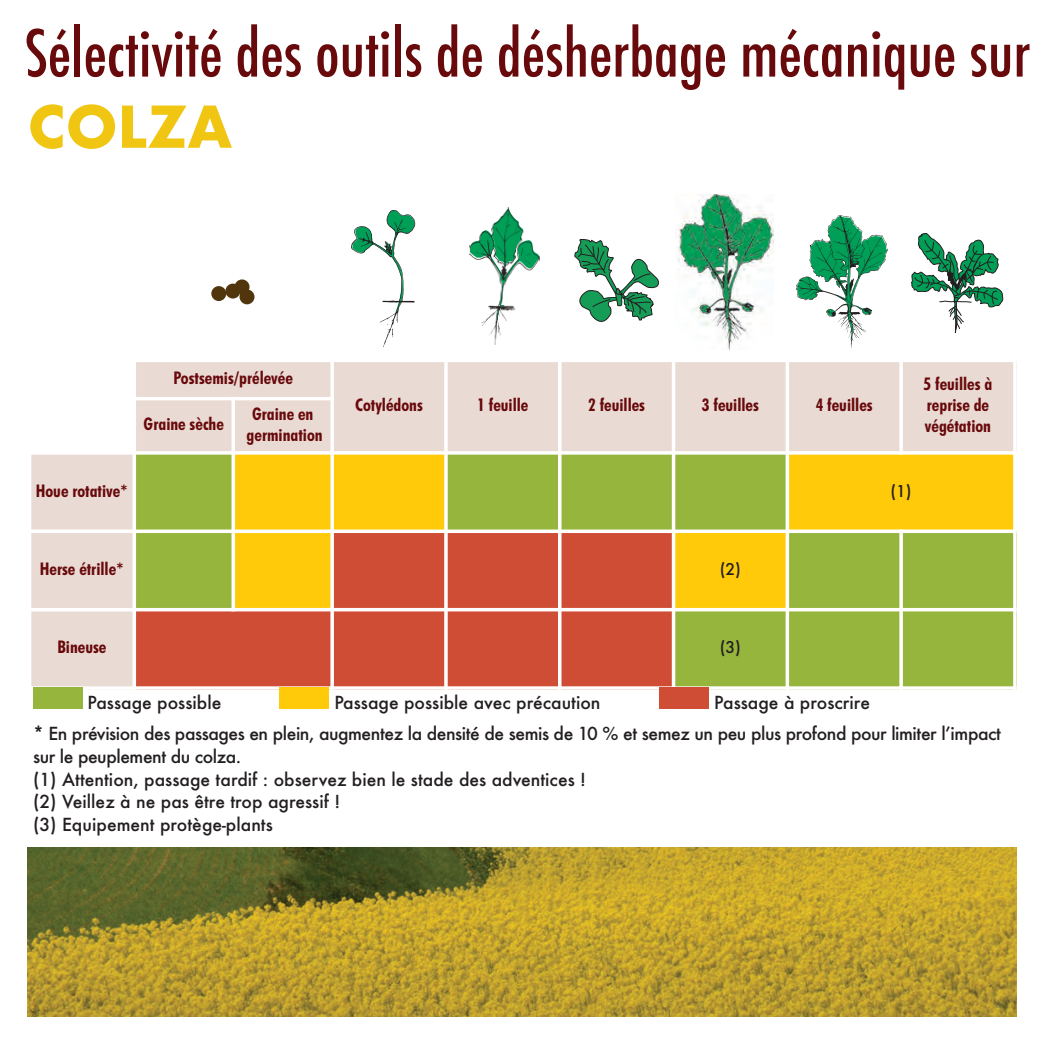
<style>
.page{position:relative;width:1041px;height:1041px;background:#fff}
.page>*{position:absolute;margin:0;border:0;box-sizing:border-box;transform-origin:0 0}
.t1{font:500 condensed 63px "Futura";color:#68090b}
.t2{font:700 56px "Futura";color:#f1c613}
.t3{font:500 17.5px/22.8px "Futura";color:#231f20}
.t4{font:700 condensed 17.5px/21px "Futura BT";color:#68090b}
.t5{font:500 17.5px/31.2px "Futura";letter-spacing:-.025em;color:#231f20}
.t6{font:500 15.75px "Futura";color:#231f20}
</style>
<div class="page">
<div style="left:225px;top:284px;width:15px;height:14px;background:#51350d;border-radius:50%"></div>
<div style="left:239px;top:289px;width:15px;height:15px;background:#51350d;border-radius:50%"></div>
<div style="left:211px;top:286px;width:15px;height:15px;background:#51350d;border-radius:50%"></div>
<div style="left:235px;top:279px;width:14px;height:15px;background:#51350d;border-radius:50%"></div>
<img style="left:352px;top:210px;width:64px;height:136px">
<img style="left:469px;top:207px;width:71px;height:138px">
<svg style="left:574px;top:239px;width:85px;height:83px"></svg>
<img style="left:677px;top:195px;width:96px;height:155px">
<img style="left:796px;top:216px;width:92px;height:131px">
<svg style="left:911px;top:233px;width:92px;height:100px"></svg>
<div style="left:134px;top:360px;width:198px;height:39px;background:#e9dad3"></div>
<div style="left:332px;top:360px;width:114px;height:93px;background:#e9dad3"></div>
<div style="left:446px;top:360px;width:114px;height:93px;background:#e9dad3"></div>
<div style="left:560px;top:360px;width:113px;height:93px;background:#e9dad3"></div>
<div style="left:673px;top:360px;width:114px;height:93px;background:#e9dad3"></div>
<div style="left:787px;top:360px;width:114px;height:93px;background:#e9dad3"></div>
<div style="left:901px;top:360px;width:115px;height:93px;background:#e9dad3"></div>
<div style="left:134px;top:399px;width:99px;height:54px;background:#e9dad3"></div>
<div style="left:233px;top:399px;width:99px;height:54px;background:#e9dad3"></div>
<div style="left:28px;top:453px;width:106px;height:78px;background:#e9dad3"></div>
<div style="left:134px;top:453px;width:99px;height:78px;background:#96b53c"></div>
<div style="left:233px;top:453px;width:99px;height:78px;background:#feca0a"></div>
<div style="left:332px;top:453px;width:114px;height:78px;background:#feca0a"></div>
<div style="left:446px;top:453px;width:114px;height:78px;background:#96b53c"></div>
<div style="left:560px;top:453px;width:113px;height:78px;background:#96b53c"></div>
<div style="left:673px;top:453px;width:114px;height:78px;background:#96b53c"></div>
<div style="left:787px;top:453px;width:228px;height:78px;background:#feca0a"></div>
<div style="left:28px;top:531px;width:106px;height:79px;background:#e9dad3"></div>
<div style="left:134px;top:531px;width:99px;height:79px;background:#96b53c"></div>
<div style="left:233px;top:531px;width:99px;height:79px;background:#feca0a"></div>
<div style="left:332px;top:531px;width:114px;height:79px;background:#d04d35"></div>
<div style="left:446px;top:531px;width:114px;height:79px;background:#d04d35"></div>
<div style="left:560px;top:531px;width:113px;height:79px;background:#d04d35"></div>
<div style="left:673px;top:531px;width:114px;height:79px;background:#feca0a"></div>
<div style="left:787px;top:531px;width:114px;height:79px;background:#96b53c"></div>
<div style="left:901px;top:531px;width:115px;height:79px;background:#96b53c"></div>
<div style="left:28px;top:610px;width:106px;height:80px;background:#e9dad3"></div>
<div style="left:134px;top:610px;width:198px;height:80px;background:#d04d35"></div>
<div style="left:332px;top:610px;width:114px;height:80px;background:#d04d35"></div>
<div style="left:446px;top:610px;width:114px;height:80px;background:#d04d35"></div>
<div style="left:560px;top:610px;width:113px;height:80px;background:#d04d35"></div>
<div style="left:673px;top:610px;width:114px;height:80px;background:#96b53c"></div>
<div style="left:787px;top:610px;width:114px;height:80px;background:#96b53c"></div>
<div style="left:901px;top:610px;width:115px;height:80px;background:#96b53c"></div>
<hr style="left:28px;top:186px;width:3px;height:504px;background:#fff">
<hr style="left:133px;top:186px;width:3px;height:504px;background:#fff">
<svg style="left:231px;top:400px;width:4px;height:208px"></svg>
<svg style="left:330px;top:362px;width:4px;height:324px"></svg>
<svg style="left:444px;top:362px;width:4px;height:324px"></svg>
<hr style="left:558px;top:186px;width:3px;height:504px;background:#fff">
<hr style="left:672px;top:186px;width:3px;height:504px;background:#fff">
<svg style="left:785px;top:362px;width:4px;height:324px"></svg>
<hr style="left:899px;top:186px;width:4px;height:269px;background:#fff">
<svg style="left:899px;top:533px;width:4px;height:153px"></svg>
<hr style="left:1013px;top:186px;width:3px;height:504px;background:#fff">
<hr style="left:133px;top:359px;width:883px;height:3px;background:#fff">
<hr style="left:133px;top:397px;width:201px;height:3px;background:#fff">
<svg style="left:31px;top:451px;width:983px;height:4px;background:#f9f8eb"></svg>
<svg style="left:31px;top:529px;width:983px;height:4px;background:#f8f6e4"></svg>
<hr style="left:28px;top:608px;width:988px;height:3px;background:#fff">
<svg style="left:31px;top:686px;width:983px;height:4px;background:#f4eade"></svg>
<div style="left:33px;top:688px;width:49px;height:21px;background:#96b53c"></div>
<div style="left:280px;top:688px;width:49px;height:21px;background:#feca0a"></div>
<div style="left:660px;top:688px;width:49px;height:21px;background:#d04d35"></div>
<img style="left:28px;top:848px;width:988px;height:168px">
<h1 class="t1" style="left:24px;top:18px;width:1007px">Sélectivité des outils de désherbage mécanique sur</h1>
<h2 class="t2" style="left:28px;top:86px;width:206px">COLZA</h2>
<p class="t4" style="left:174px;top:367px;width:121px">Postsemis/prélevée</p>
<p class="t4" style="left:923px;top:374px;width:70px">5 feuilles à reprise de</p>
<p class="t4" style="left:355px;top:395px;width:69px">Cotylédons</p>
<p class="t4" style="left:477px;top:395px;width:53px">1 feuille</p>
<p class="t4" style="left:588px;top:395px;width:59px">2 feuilles</p>
<p class="t4" style="left:702px;top:395px;width:59px">3 feuilles</p>
<p class="t4" style="left:816px;top:395px;width:59px">4 feuilles</p>
<p class="t4" style="left:247px;top:403px;width:78px;text-align:center">Graine en germination</p>
<p class="t4" style="left:144px;top:414px;width:82px">Graine sèche</p>
<p class="t4" style="left:925px;top:416px;width:68px">végétation</p>
<p class="t4" style="left:36px;top:480px;width:94px">Houe rotative*</p>
<p class="t6" style="left:890px;top:482px;width:23px">(1)</p>
<p class="t4" style="left:40px;top:558px;width:85px">Herse étrille*</p>
<p class="t6" style="left:720px;top:560px;width:23px">(2)</p>
<p class="t4" style="left:57px;top:637px;width:51px">Bineuse</p>
<p class="t6" style="left:720px;top:639px;width:23px">(3)</p>
<p class="t3" style="left:87px;top:691px;width:135px">Passage possible</p>
<p class="t3" style="left:334px;top:691px;width:268px">Passage possible avec précaution</p>
<p class="t5" style="left:33px;top:687px;width:969px;text-indent:681px">Passage à proscrire<br>* En prévision des passages en plein, augmentez la densité de semis de 10 % et semez un peu plus profond pour limiter l’impact</p>
<p class="t3" style="left:33px;top:745px;width:554px">sur le peuplement du colza.<br>(1) Attention, passage tardif : observez bien le stade des adventices ! (2) Veillez à ne pas être trop agressif !<br>(3) Equipement protège-plants</p>
</div>
